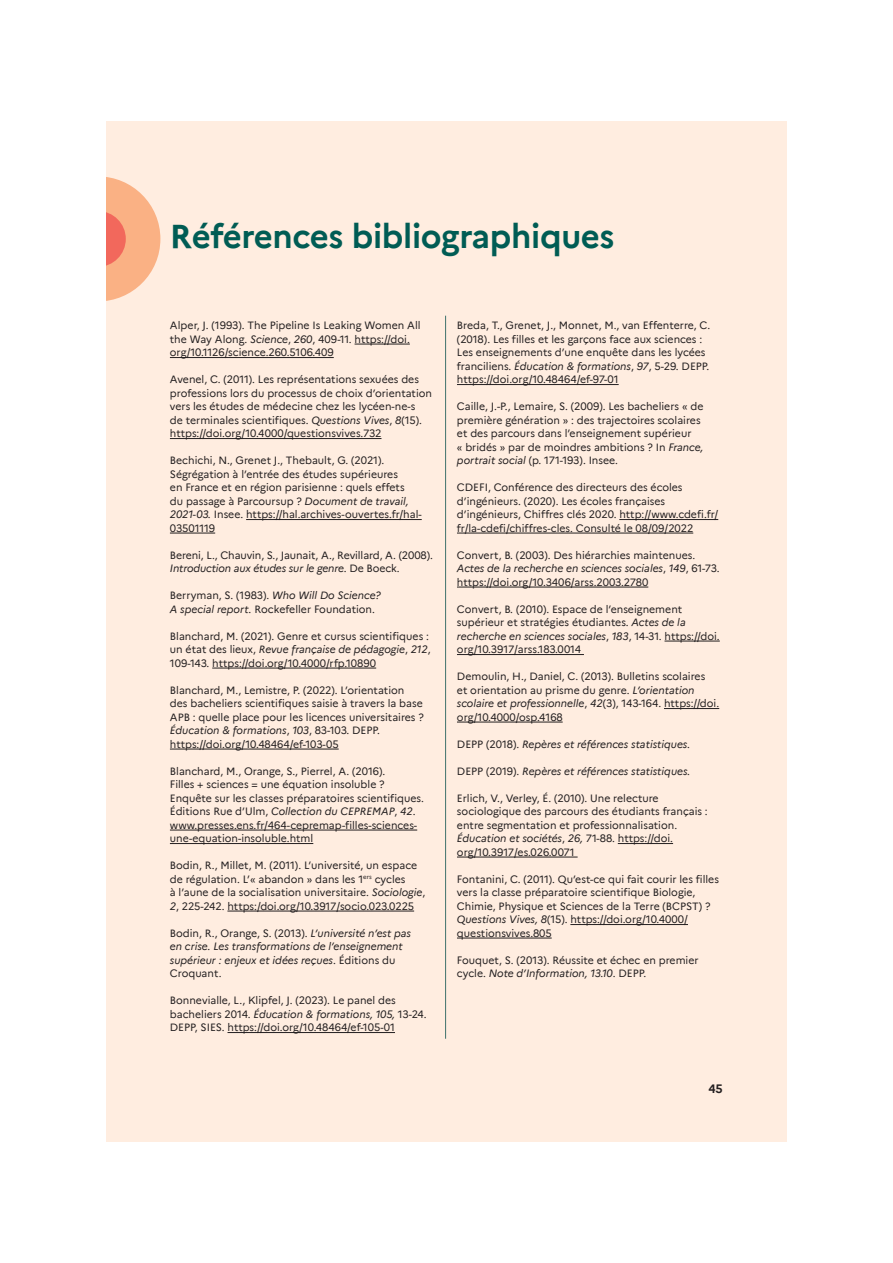
<style>
.page{position:relative;width:893px;height:1263px;background:#fff}
.page>*{position:absolute;margin:0;border:0;box-sizing:border-box;transform-origin:0 0}
.t1{font:700 33px "Marianne";letter-spacing:-.01em;color:#005c54}
.t2{font:700 12px "Marianne";color:#231f20}
.t3{font:10.5px/13.5px "Marianne";color:#231f20}
.t4{font:italic 10.5px/13.5px "Marianne";color:#231f20}
.s1{font-style:italic}
.s2{font-style:normal}
</style>
<div class="page">
<div style="left:106px;top:121px;width:680px;height:1021px;background:#ffede0"></div>
<svg style="left:106px;top:177px;width:54px;height:124px"></svg>
<hr style="left:355px;top:344px;width:55px;height:1px;background:#231f20">
<hr style="left:170px;top:357px;width:164px;height:1px;background:#231f20">
<hr style="left:170px;top:438px;width:211px;height:1px;background:#231f20">
<hr style="left:246px;top:519px;width:176px;height:1px;background:#231f20">
<hr style="left:170px;top:533px;width:45px;height:1px;background:#231f20">
<hr style="left:212px;top:668px;width:164px;height:1px;background:#231f20">
<hr style="left:170px;top:749px;width:169px;height:1px;background:#231f20">
<hr style="left:170px;top:830px;width:247px;height:1px;background:#231f20">
<hr style="left:170px;top:843px;width:143px;height:1px;background:#231f20">
<hr style="left:227px;top:911px;width:187px;height:1px;background:#231f20">
<hr style="left:227px;top:1032px;width:168px;height:1px;background:#231f20">
<hr style="left:457px;top:384px;width:162px;height:1px;background:#231f20">
<hr style="left:619px;top:519px;width:99px;height:1px;background:#231f20">
<hr style="left:457px;top:533px;width:236px;height:1px;background:#231f20">
<hr style="left:457px;top:587px;width:191px;height:1px;background:#231f20">
<hr style="left:664px;top:641px;width:56px;height:1px;background:#231f20">
<hr style="left:457px;top:654px;width:127px;height:1px;background:#231f20">
<hr style="left:664px;top:708px;width:55px;height:1px;background:#231f20">
<hr style="left:457px;top:722px;width:106px;height:1px;background:#231f20">
<hr style="left:618px;top:843px;width:55px;height:1px;background:#231f20">
<hr style="left:457px;top:857px;width:121px;height:1px;background:#231f20">
<hr style="left:570px;top:924px;width:118px;height:1px;background:#231f20">
<hr style="left:457px;top:938px;width:95px;height:1px;background:#231f20">
<hr style="left:445px;top:316px;width:1px;height:723px;background:#3e726b">
<h1 class="t1" style="left:170px;top:211px;width:446px">Références bibliographiques</h1>
<p class="t3" style="left:170px;top:318px;width:252px">Alper, J. (1993). The Pipeline Is Leaking Women All the Way Along. <span class="s1">Science</span>, <span class="s1">260</span>, 409-11. https://doi. org/10.1126/science.260.5106.409</p>
<p class="t3" style="left:170px;top:372px;width:264px">Avenel, C. (2011). Les représentations sexuées des professions lors du processus de choix d’orientation vers les études de médecine chez les lycéen-ne-s<br>de terminales scientifiques. <span class="s1">Questions Vives</span>, <span class="s1">8</span>(15). https://doi.org/10.4000/questionsvives.732</p>
<p class="t3" style="left:170px;top:453px;width:253px">Bechichi, N., Grenet J., Thebault, G. (2021).<br>Ségrégation à l’entrée des études supérieures<br>en France et en région parisienne : quels effets<br>du passage à Parcoursup ? <span class="s1">Document de travail, 2021-03.</span> Insee. https://hal.archives-ouvertes.fr/hal-03501119</p>
<p class="t3" style="left:170px;top:547px;width:264px">Bereni, L., Chauvin, S., Jaunait, A., Revillard, A. (2008).<br><span class="s1">Introduction aux études sur le genre</span>. De Boeck.</p>
<p class="t3" style="left:170px;top:588px;width:212px">Berryman, S. (1983). <span class="s1">Who Will Do Science?<br>A special report.</span> Rockefeller Foundation.</p>
<p class="t3" style="left:170px;top:628px;width:262px">Blanchard, M. (2021). Genre et cursus scientifiques : un état des lieux, <span class="s1">Revue française de pédagogie</span>, <span class="s1">212</span>,<br>109-143. https://doi.org/10.4000/rfp.10890</p>
<p class="t3" style="left:170px;top:682px;width:255px">Blanchard, M., Lemistre, P. (2022). L’orientation des bacheliers scientifiques saisie à travers la base APB : quelle place pour les licences universitaires ?<br><span class="s1">Éducation &amp; formations</span>, <span class="s1">103</span>, 83-103. DEPP. https://doi.org/10.48464/ef-103-05</p>
<p class="t3" style="left:170px;top:763px;width:255px">Blanchard, M., Orange, S., Pierrel, A. (2016).<br>Filles + sciences = une équation insoluble ?<br>Enquête sur les classes préparatoires scientifiques.<br>Éditions Rue d’Ulm, <span class="s1">Collection du CEPREMAP</span>, <span class="s1">42</span>. www.presses.ens.fr/464-cepremap-filles-sciences&shy;une-equation-insoluble.html</p>
<p class="t3" style="left:170px;top:858px;width:257px">Bodin, R., Millet, M. (2011). L’université, un espace de régulation. L’« abandon » dans les 1<sup>ers</sup> cycles<br>à l’aune de la socialisation universitaire. <span class="s1">Sociologie</span>, <span class="s1">2</span>, 225-242. https:/doi.org/10.3917/socio.023.0225</p>
<p class="t4" style="left:170px;top:925px;width:243px"><span class="s2">Bodin, R., Orange, S. (2013).</span> L’université n’est pas en crise. Les transformations de l’enseignement supérieur : enjeux et idées reçues<span class="s2">. Éditions du Croquant.</span></p>
<p class="t3" style="left:170px;top:993px;width:258px">Bonnevialle, L., Klipfel, J. (2023). Le panel des bacheliers 2014. <span class="s1">Éducation &amp; formations, 105,</span> 13-24.<br>DEPP, SIES. https://doi.org/10.48464/ef-105-01</p>
<p class="t3" style="left:457px;top:318px;width:255px">Breda, T., Grenet, J., Monnet, M., van Effenterre, C. (2018). Les filles et les garçons face aux sciences :<br>Les enseignements d’une enquête dans les lycées franciliens. <span class="s1">Éducation &amp; formations</span>, <span class="s1">97</span>, 5-29. DEPP. https://doi.org/10.48464/ef-97-01</p>
<p class="t3" style="left:457px;top:399px;width:248px">Caille, J.-P., Lemaire, S. (2009). Les bacheliers « de première génération » : des trajectoires scolaires et des parcours dans l’enseignement supérieur<br>« bridés » par de moindres ambitions ? In <span class="s1">France, portrait social</span> (p. 171-193). Insee.</p>
<p class="t3" style="left:457px;top:480px;width:263px">CDEFI, Conférence des directeurs des écoles d’ingénieurs. (2020). Les écoles françaises d’ingénieurs, Chiffres clés 2020. http://www.cdefi.fr/ fr/la-cdefi/chiffres-cles. Consulté le 08/09/2022</p>
<p class="t3" style="left:457px;top:547px;width:264px">Convert, B. (2003). Des hiérarchies maintenues.<br><span class="s1">Actes de la recherche en sciences sociales</span>, <span class="s1">149</span>, 61-73. https://doi.org/10.3406/arss.2003.2780</p>
<p class="t3" style="left:457px;top:601px;width:264px">Convert, B. (2010). Espace de l’enseignement supérieur et stratégies étudiantes. <span class="s1">Actes de la recherche en sciences sociales</span>, <span class="s1">183</span>, 14-31. https://doi. org/10.3917/arss.183.0014</p>
<p class="t3" style="left:457px;top:669px;width:264px">Demoulin, H., Daniel, C. (2013). Bulletins scolaires<br>et orientation au prisme du genre. <span class="s1">L’orientation scolaire et professionnelle</span>, <span class="s1">42</span>(3), 143-164. https://doi. org/10.4000/osp.4168</p>
<p class="t4" style="left:457px;top:736px;width:235px"><span class="s2">DEPP (2018).</span> Repères et références statistiques.</p>
<p class="t4" style="left:457px;top:763px;width:235px"><span class="s2">DEPP (2019).</span> Repères et références statistiques.</p>
<p class="t3" style="left:457px;top:790px;width:252px">Erlich, V., Verley, É. (2010). Une relecture sociologique des parcours des étudiants français : entre segmentation et professionnalisation.<br><span class="s1">Éducation et sociétés</span>, <span class="s1">26,</span> 71-88. https://doi. org/10.3917/es.026.0071</p>
<p class="t3" style="left:457px;top:871px;width:264px">Fontanini, C. (2011). Qu’est-ce qui fait courir les filles vers la classe préparatoire scientifique Biologie, Chimie, Physique et Sciences de la Terre (BCPST) ?<br><span class="s1">Questions Vives, 8</span>(15). https://doi.org/10.4000/ questionsvives.805</p>
<p class="t3" style="left:457px;top:952px;width:243px">Fouquet, S. (2013). Réussite et échec en premier cycle. <span class="s1">Note d’Information, 13.10</span>. DEPP.</p>
<p class="t2" style="left:708px;top:1079px;width:16px">45</p>
</div>
